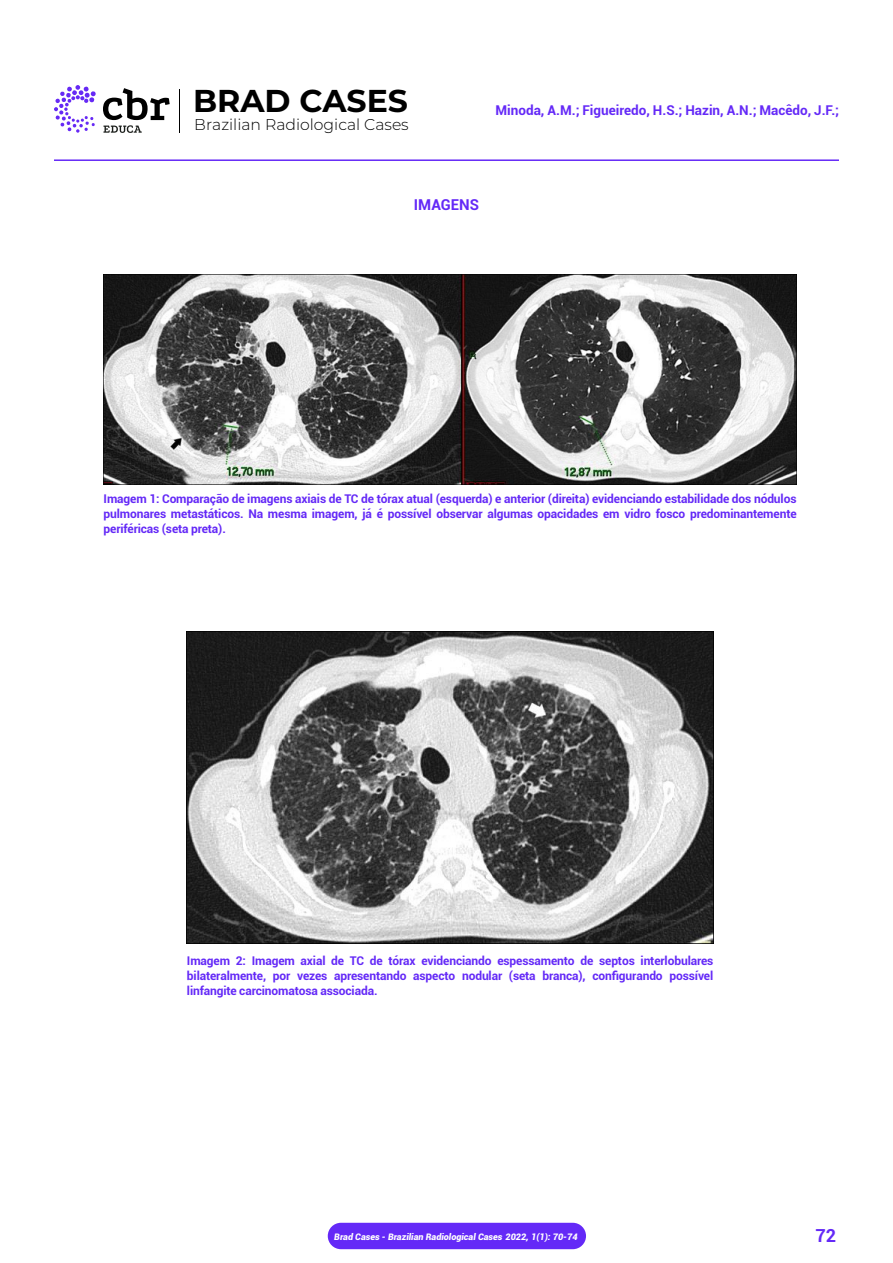
<style>
.page{position:relative;width:893px;height:1263px;background:#fff}
.page>*{position:absolute;margin:0;border:0;box-sizing:border-box;transform-origin:0 0}
.t1{font:700 31.65px "Montserrat";color:#000}
.t2{font:700 18px "Roboto";color:#6429f7}
.t3{font:300 15.6px "Montserrat";color:#000}
.Título_texto{font:700 15px "Roboto";color:#6429f7}
.t4{font:700 13.5px "Roboto";color:#6429f7}
.Legenda_títulos_imagens{font:700 12px/15px "Roboto";letter-spacing:-.01em;color:#6429f7;text-align:justify}
.t5{font:italic 900 9px "Roboto";color:#fff}
</style>
<div class="page">
<hr style="left:54px;top:159px;width:785px;height:2px;background:#6429f7">
<div style="left:328px;top:1223px;width:258px;height:26px;background:#6429f7;border-radius:13px"></div>
<hr style="left:179px;top:90px;width:1px;height:43px;background:#000">
<svg style="left:103px;top:88px;width:67px;height:45px"></svg>
<svg style="left:54px;top:85px;width:42px;height:48px"></svg>
<img style="left:104px;top:274px;width:693px;height:211px">
<img style="left:187px;top:631px;width:526px;height:312px">
<h1 class="t1" style="left:193px;top:78px;width:217px">BRAD CASES</h1>
<h3 class="t3" style="left:194px;top:114px;width:216px">Brazilian Radiological Cases</h3>
<p class="t4" style="left:495px;top:101px;width:345px">Minoda, A.M.; Figueiredo, H.S.; Hazin, A.N.; Macêdo, J.F.;</p>
<p class="Título_texto" style="left:414px;top:194px;width:67px">IMAGENS</p>
<p class="Legenda_títulos_imagens" style="left:104px;top:491px;width:695px">Imagem 1: Comparação de imagens axiais de TC de tórax atual (esquerda) e anterior (direita) evidenciando estabilidade dos nódulos pulmonares metastáticos. Na mesma imagem, já é possível observar algumas opacidades em vidro fosco predominantemente periféricas (seta preta).</p>
<p class="Legenda_títulos_imagens" style="left:187px;top:953px;width:528px">Imagem 2: Imagem axial de TC de tórax evidenciando espessamento de septos interlobulares bilateralmente, por vezes apresentando aspecto nodular (seta branca), configurando possível linfangite carcinomatosa associada.</p>
<p class="t5" style="left:334px;top:1230px;width:245px">Brad Cases - Brazilian Radiological Cases 2022, 1(1): 70-74</p>
<h2 class="t2" style="left:815px;top:1223px;width:22px">72</h2>
</div>
